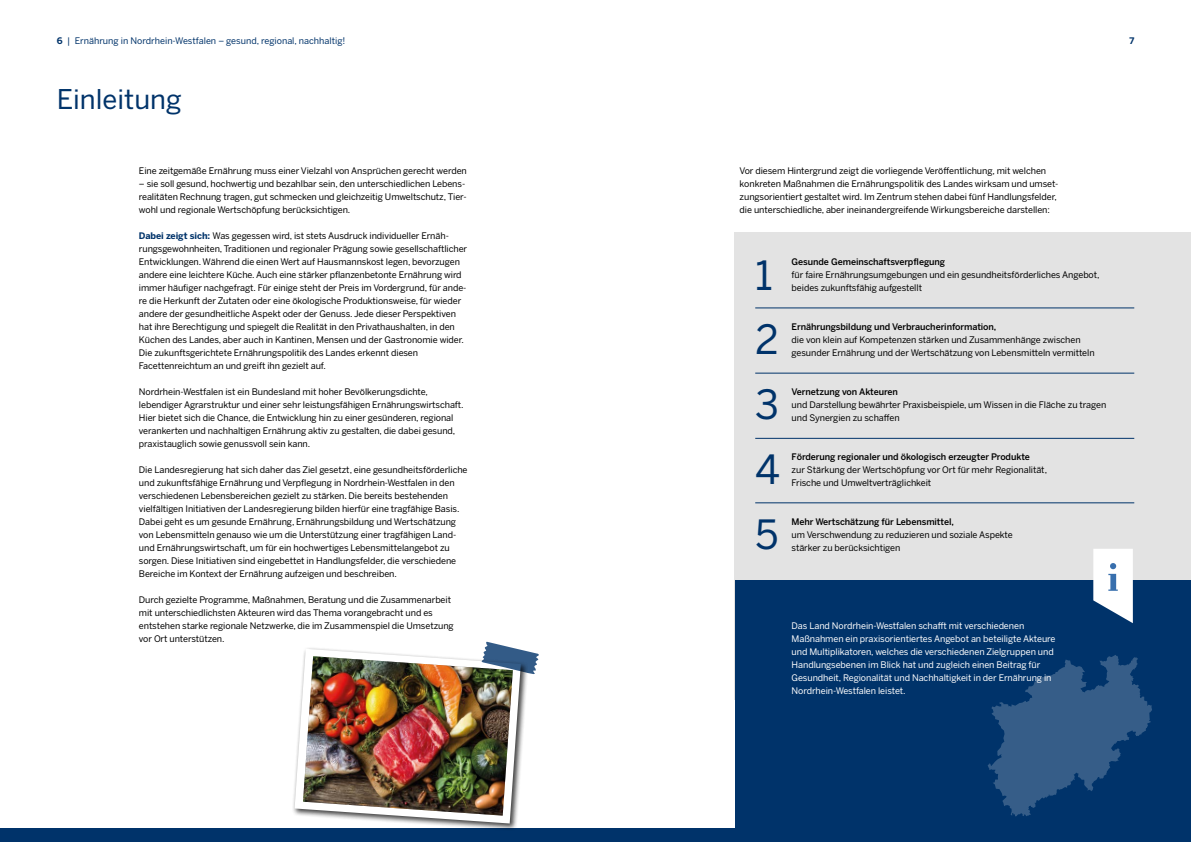
<style>
.page{position:relative;width:1191px;height:842px;background:#fff}
.page>*{position:absolute;margin:0;border:0;box-sizing:border-box;transform-origin:0 0}
.Fließtext_9_13pt{font:40px "Benton Sans";color:#00336a}
.Headline_1_27_31pt{font:27px "Benton Sans";color:#00336a}
.Fließtext_9_13pt-2{font:9px/13px "Benton Sans";letter-spacing:-.01em;color:#000}
.Fließtext_9_13pt-3{font:9px/13px "Benton Sans";letter-spacing:-.01em;color:#fff}
.t1{font:9px "Benton Sans";color:#00336a}
.t2{font:700 9px "Benton Sans";color:#00336a}
.s1{font-weight:700}
.s2{font-weight:700;color:#00336a}
.s3{font-weight:500}
</style>
<div class="page">
<div style="left:0;top:829px;width:1191px;height:13px;background:#00336a"></div>
<div style="left:735px;top:233px;width:456px;height:467px;background:#e3e3e3"></div>
<div style="left:736px;top:580px;width:455px;height:262px;background:#00336a"></div>
<hr style="left:755px;top:308px;width:379px;height:1px;background:#00336a">
<hr style="left:755px;top:373px;width:379px;height:1px;background:#00336a">
<hr style="left:755px;top:438px;width:379px;height:1px;background:#00336a">
<hr style="left:755px;top:502px;width:379px;height:1px;background:#00336a">
<svg style="left:988px;top:655px;width:164px;height:161px"></svg>
<svg style="left:1093px;top:549px;width:39px;height:74px"></svg>
<div style="left:292px;top:646px;width:236px;height:185px;background:#000;opacity:.75"></div>
<img style="left:294px;top:641px;width:245px;height:182px">
<p class="t1" style="left:57px;top:35px;width:290px"><span class="s1">6</span> | Ernährung in Nordrhein-Westfalen – gesund, regional, nachhaltig!</p>
<p class="t2" style="left:1129px;top:35px;width:6px">7</p>
<p class="Headline_1_27_31pt" style="left:57px;top:83px;width:126px">Einleitung</p>
<p class="Fließtext_9_13pt-2" style="left:139px;top:164px;width:329px">Eine zeitgemäße Ernährung muss einer Vielzahl von Ansprüchen gerecht werden</p>
<p class="Fließtext_9_13pt-2" style="left:139px;top:177px;width:329px">– sie soll gesund, hochwertig und bezahlbar sein, den unterschiedlichen Lebens&shy;realitäten Rechnung tragen, gut schmecken und gleichzeitig Umweltschutz, Tier&shy;wohl und regionale Wertschöpfung berücksichtigen.</p>
<p class="Fließtext_9_13pt-2" style="left:139px;top:229px;width:330px"><span class="s2">Dabei zeigt sich:</span> Was gegessen wird, ist stets Ausdruck individueller Ernäh&shy;rungsgewohnheiten, Traditionen und regionaler Prägung sowie gesellschaftlicher Entwicklungen. Während die einen Wert auf Hausmannskost legen, bevorzugen andere eine leichtere Küche. Auch eine stärker pflanzenbetonte Ernährung wird immer häufiger nachgefragt. Für einige steht der Preis im Vordergrund, für ande&shy;re die Herkunft der Zutaten oder eine ökologische Produktionsweise, für wieder andere der gesundheitliche Aspekt oder der Genuss. Jede dieser Perspektiven hat ihre Berechtigung und spiegelt die Realität in den Privathaushalten, in den Küchen des Landes, aber auch in Kantinen, Mensen und der Gastronomie wider.<br>Die zukunftsgerichtete Ernährungspolitik des Landes erkennt diesen Facettenreichtum an und greift ihn gezielt auf.</p>
<p class="Fließtext_9_13pt-2" style="left:139px;top:385px;width:326px">Nordrhein-Westfalen ist ein Bundesland mit hoher Bevölkerungsdichte, lebendiger Agrarstruktur und einer sehr leistungsfähigen Ernährungswirtschaft.<br>Hier bietet sich die Chance, die Entwicklung hin zu einer gesünderen, regional verankerten und nachhaltigen Ernährung aktiv zu gestalten, die dabei gesund, praxistauglich sowie genussvoll sein kann.</p>
<p class="Fließtext_9_13pt-2" style="left:139px;top:463px;width:330px">Die Landesregierung hat sich daher das Ziel gesetzt, eine gesundheitsförderliche und zukunftsfähige Ernährung und Verpflegung in Nordrhein-Westfalen in den verschiedenen Lebensbereichen gezielt zu stärken. Die bereits bestehenden vielfältigen Initiativen der Landesregierung bilden hierfür eine tragfähige Basis.<br>Dabei geht es um gesunde Ernährung, Ernährungsbildung und Wertschätzung von Lebensmitteln genauso wie um die Unterstützung einer tragfähigen Land&shy;und Ernährungswirtschaft, um für ein hochwertiges Lebensmittelangebot zu sorgen. Diese Initiativen sind eingebettet in Handlungsfelder, die verschiedene Bereiche im Kontext der Ernährung aufzeigen und beschreiben.</p>
<p class="Fließtext_9_13pt-2" style="left:139px;top:593px;width:316px">Durch gezielte Programme, Maßnahmen, Beratung und die Zusammenarbeit mit unterschiedlichsten Akteuren wird das Thema vorangebracht und es entstehen starke regionale Netzwerke, die im Zusammenspiel die Umsetzung vor Ort unterstützen.</p>
<p class="Fließtext_9_13pt-2" style="left:739px;top:164px;width:320px">Vor diesem Hintergrund zeigt die vorliegende Veröffentlichung, mit welchen konkreten Maßnahmen die Ernährungspolitik des Landes wirksam und umset&shy;zungsorientiert gestaltet wird. Im Zentrum stehen dabei fünf Handlungsfelder, die unterschiedliche, aber ineinandergreifende Wirkungsbereiche darstellen:</p>
<p class="Fließtext_9_13pt" style="left:755px;top:252px;width:19px">1</p>
<p class="Fließtext_9_13pt" style="left:755px;top:316px;width:25px">2</p>
<p class="Fließtext_9_13pt" style="left:755px;top:381px;width:25px">3</p>
<p class="Fließtext_9_13pt" style="left:755px;top:446px;width:26px">4</p>
<p class="Fließtext_9_13pt" style="left:755px;top:510px;width:25px">5</p>
<p class="Fließtext_9_13pt-2" style="left:791px;top:255px;width:309px"><span class="s3">Gesunde Gemeinschaftsverpflegung<br></span>für faire Ernährungsumgebungen und ein gesundheitsförderliches Angebot,</p>
<p class="Fließtext_9_13pt-2" style="left:791px;top:281px;width:132px">beides zukunftsfähig aufgestellt</p>
<p class="Fließtext_9_13pt-2" style="left:791px;top:320px;width:290px"><span class="s3">Ernährungsbildung und Verbraucherinformation,<br></span>die von klein auf Kompetenzen stärken und Zusammenhänge zwischen</p>
<p class="Fließtext_9_13pt-2" style="left:791px;top:346px;width:304px">gesunder Ernährung und der Wertschätzung von Lebensmitteln vermitteln</p>
<p class="Fließtext_9_13pt-2" style="left:791px;top:385px;width:316px"><span class="s3">Vernetzung von Akteuren<br></span>und Darstellung bewährter Praxisbeispiele, um Wissen in die Fläche zu tragen</p>
<p class="Fließtext_9_13pt-2" style="left:791px;top:411px;width:110px">und Synergien zu schaffen</p>
<p class="Fließtext_9_13pt-2" style="left:791px;top:450px;width:257px"><span class="s3">Förderung regionaler und ökologisch erzeugter Produkte<br></span>zur Stärkung der Wertschöpfung vor Ort für mehr Regionalität,</p>
<p class="Fließtext_9_13pt-2" style="left:791px;top:476px;width:141px">Frische und Umweltverträglichkeit</p>
<p class="Fließtext_9_13pt-2" style="left:791px;top:515px;width:223px"><span class="s3">Mehr Wertschätzung für Lebensmittel,<br></span>um Verschwendung zu reduzieren und soziale Aspekte</p>
<p class="Fließtext_9_13pt-2" style="left:791px;top:541px;width:110px">stärker zu berücksichtigen</p>
<p class="Fließtext_9_13pt-3" style="left:791px;top:619px;width:265px">Das Land Nordrhein-Westfalen schafft mit verschiedenen Maßnahmen ein praxisorientiertes Angebot an beteiligte Akteure und Multiplikatoren, welches die verschiedenen Zielgruppen und Handlungsebenen im Blick hat und zugleich einen Beitrag für Gesundheit, Regionalität und Nachhaltigkeit in der Ernährung in Nordrhein-Westfalen leistet.</p>
</div>
